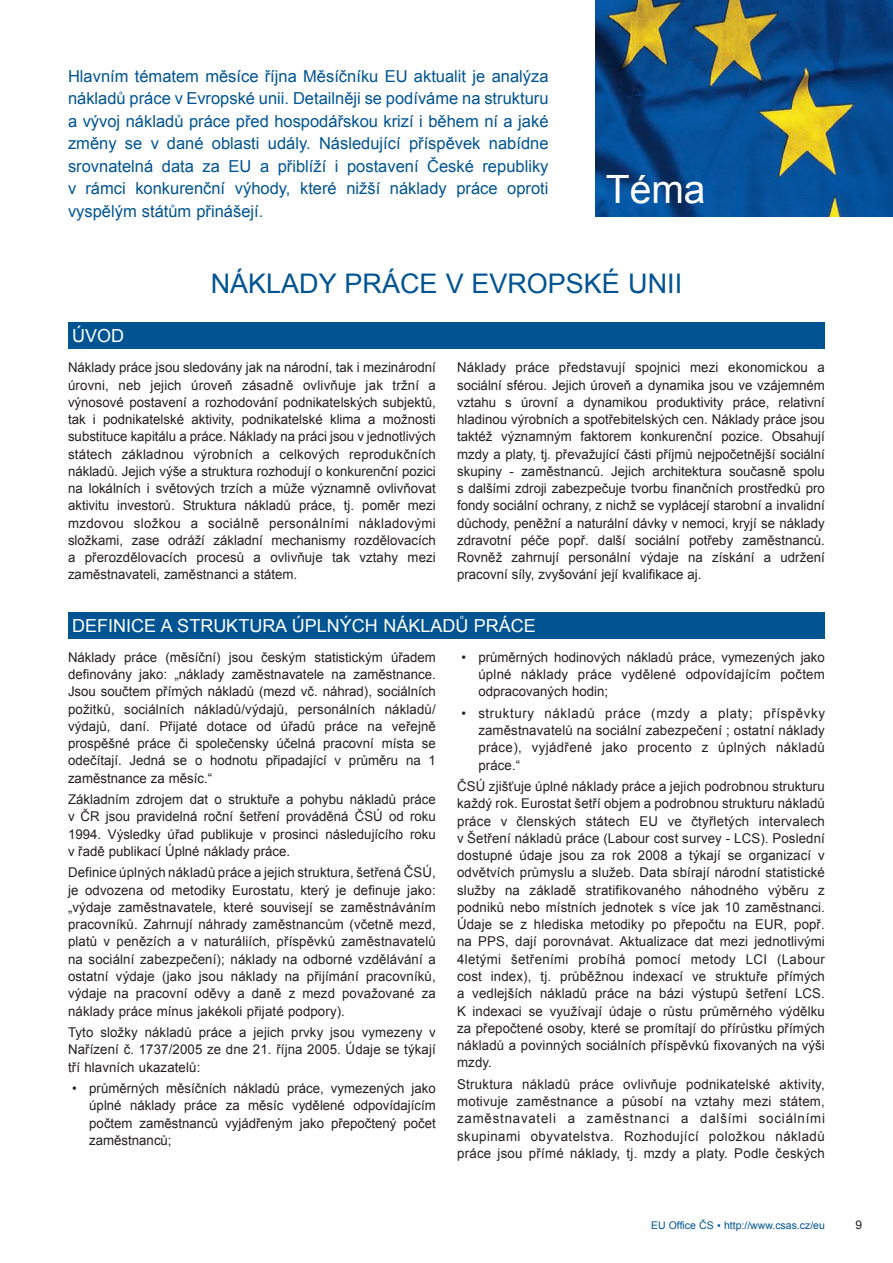
<style>
.page{position:relative;width:893px;height:1263px;background:#fff}
.page>*{position:absolute;margin:0;border:0;box-sizing:border-box;transform-origin:0 0}
.t1{font:39px "Arial";color:#fff}
.t2{font:27px "Arial";color:#005492}
.t3{font:18px "Arial";color:#fff}
.t4{font:16.5px/22.5px "Arial";color:#005492;text-align:justify}
.t5{font:13.5px/17.2px "Arial";letter-spacing:.01em;color:#231f20;text-align:justify}
.t6{font:12px "Arial";color:#231f20}
.t7{font:10.5px "Arial";color:#005492}
</style>
<div class="page">
<img style="left:595px;top:0;width:298px;height:217px">
<div style="left:68px;top:322px;width:757px;height:27px;background:#005492"></div>
<div style="left:68px;top:612px;width:757px;height:27px;background:#005492"></div>
<p class="t4" style="left:68px;top:65px;width:482px">Hlavním tématem měsíce října Měsíčníku EU aktualit je analýza nákladů práce v Evropské unii. Detailněji se podíváme na strukturu a vývoj nákladů práce před hospodářskou krizí i během ní a jaké změny se v dané oblasti udály. Následující příspěvek nabídne srovnatelná data za EU a přiblíží i postavení České republiky v rámci konkurenční výhody, které nižší náklady práce oproti vyspělým státům přinášejí.</p>
<h1 class="t1" style="left:606px;top:163px;width:101px">Téma</h1>
<h3 class="t3" style="left:72px;top:324px;width:54px">ÚVOD</h3>
<h2 class="t2" style="left:211px;top:266px;width:473px">NÁKLADY PRÁCE V EVROPSKÉ UNII</h2>
<p class="t5" style="left:68px;top:359px;width:369px">Náklady práce jsou sledovány jak na národní, tak i mezinárodní úrovni, neb jejich úroveň zásadně ovlivňuje jak tržní a výnosové postavení a rozhodování podnikatelských subjektů, tak i podnikatelské aktivity, podnikatelské klima a možnosti substituce kapitálu a práce. Náklady na práci jsou v jednotlivých státech základnou výrobních a celkových reprodukčních nákladů. Jejich výše a struktura rozhodují o konkurenční pozici na lokálních i světových trzích a může významně ovlivňovat aktivitu investorů. Struktura nákladů práce, tj. poměr mezi mzdovou složkou a sociálně personálními nákladovými složkami, zase odráží základní mechanismy rozdělovacích a přerozdělovacích procesů a ovlivňuje tak vztahy mezi zaměstnavateli, zaměstnanci a státem.</p>
<p class="t5" style="left:457px;top:359px;width:369px">Náklady práce představují spojnici mezi ekonomickou a sociální sférou. Jejich úroveň a dynamika jsou ve vzájemném vztahu s úrovní a dynamikou produktivity práce, relativní hladinou výrobních a spotřebitelských cen. Náklady práce jsou taktéž významným faktorem konkurenční pozice. Obsahují mzdy a platy, tj. převažující části příjmů nejpočetnější sociální skupiny - zaměstnanců. Jejich architektura současně spolu s dalšími zdroji zabezpečuje tvorbu finančních prostředků pro fondy sociální ochrany, z nichž se vyplácejí starobní a invalidní důchody, peněžní a naturální dávky v nemoci, kryjí se náklady zdravotní péče popř. další sociální potřeby zaměstnanců.<br>Rovněž zahrnují personální výdaje na získání a udržení pracovní síly, zvyšování její kvalifikace aj.</p>
<h3 class="t3" style="left:72px;top:614px;width:465px">DEFINICE A STRUKTURA ÚPLNÝCH NÁKLADŮ PRÁCE</h3>
<p class="t5" style="left:68px;top:649px;width:369px">Náklady práce (měsíční) jsou českým statistickým úřadem definovány jako: „náklady zaměstnavatele na zaměstnance.<br>Jsou součtem přímých nákladů (mezd vč. náhrad), sociálních požitků, sociálních nákladů/výdajů, personálních nákladů/ výdajů, daní. Přijaté dotace od úřadů práce na veřejně prospěšné práce či společensky účelná pracovní místa se odečítají. Jedná se o hodnotu připadající v průměru na 1 zaměstnance za měsíc.“</p>
<p class="t5" style="left:68px;top:791px;width:369px">Základním zdrojem dat o struktuře a pohybu nákladů práce v ČR jsou pravidelná roční šetření prováděná ČSÚ od roku 1994. Výsledky úřad publikuje v prosinci následujícího roku v řadě publikací Úplné náklady práce.</p>
<p class="t5" style="left:68px;top:864px;width:369px">Definice úplných nákladů práce a jejich struktura, šetřená ČSÚ, je odvozena od metodiky Eurostatu, který je definuje jako: „výdaje zaměstnavatele, které souvisejí se zaměstnáváním pracovníků. Zahrnují náhrady zaměstnancům (včetně mezd, platů v penězích a v naturáliích, příspěvků zaměstnavatelů na sociální zabezpečení); náklady na odborné vzdělávání a ostatní výdaje (jako jsou náklady na přijímání pracovníků, výdaje na pracovní oděvy a daně z mezd považované za náklady práce mínus jakékoli přijaté podpory).</p>
<p class="t5" style="left:68px;top:1024px;width:369px">Tyto složky nákladů práce a jejich prvky jsou vymezeny v Nařízení č. 1737/2005 ze dne 21. října 2005. Údaje se týkají tří hlavních ukazatelů:</p>
<p class="t5" style="left:89px;top:1080px;width:348px;text-indent:-17px">• průměrných měsíčních nákladů práce, vymezených jako úplné náklady práce za měsíc vydělené odpovídajícím počtem zaměstnanců vyjádřeným jako přepočtený počet zaměstnanců;</p>
<p class="t5" style="left:478px;top:649px;width:348px;text-indent:-17px">• průměrných hodinových nákladů práce, vymezených jako úplné náklady práce vydělené odpovídajícím počtem odpracovaných hodin;</p>
<p class="t5" style="left:478px;top:705px;width:348px;text-indent:-17px">• struktury nákladů práce (mzdy a platy; příspěvky zaměstnavatelů na sociální zabezpečení ; ostatní náklady práce), vyjádřené jako procento z úplných nákladů práce.“</p>
<p class="t5" style="left:457px;top:778px;width:369px">ČSÚ zjišťuje úplné náklady práce a jejich podrobnou strukturu každý rok. Eurostat šetří objem a podrobnou strukturu nákladů práce v členských státech EU ve čtyřletých intervalech v Šetření nákladů práce (Labour cost survey - LCS). Poslední dostupné údaje jsou za rok 2008 a týkají se organizací v odvětvích průmyslu a služeb. Data sbírají národní statistické služby na základě stratifikovaného náhodného výběru z podniků nebo místních jednotek s více jak 10 zaměstnanci.<br>Údaje se z hlediska metodiky po přepočtu na EUR, popř. na PPS, dají porovnávat. Aktualizace dat mezi jednotlivými 4letými šetřeními probíhá pomocí metody LCI (Labour cost index), tj. průběžnou indexací ve struktuře přímých a vedlejších nákladů práce na bázi výstupů šetření LCS.<br>K indexaci se využívají údaje o růstu průměrného výdělku za přepočtené osoby, které se promítají do přírůstku přímých nákladů a povinných sociálních příspěvků fixovaných na výši mzdy.</p>
<p class="t5" style="left:457px;top:1075px;width:369px">Struktura nákladů práce ovlivňuje podnikatelské aktivity, motivuje zaměstnance a působí na vztahy mezi státem, zaměstnavateli a zaměstnanci a dalšími sociálními skupinami obyvatelstva. Rozhodující položkou nákladů práce jsou přímé náklady, tj. mzdy a platy. Podle českých</p>
<p class="t7" style="left:651px;top:1218px;width:175px">EU Office ČS ▪ http://www.csas.cz/eu</p>
<p class="t6" style="left:856px;top:1217px;width:8px">9</p>
</div>
